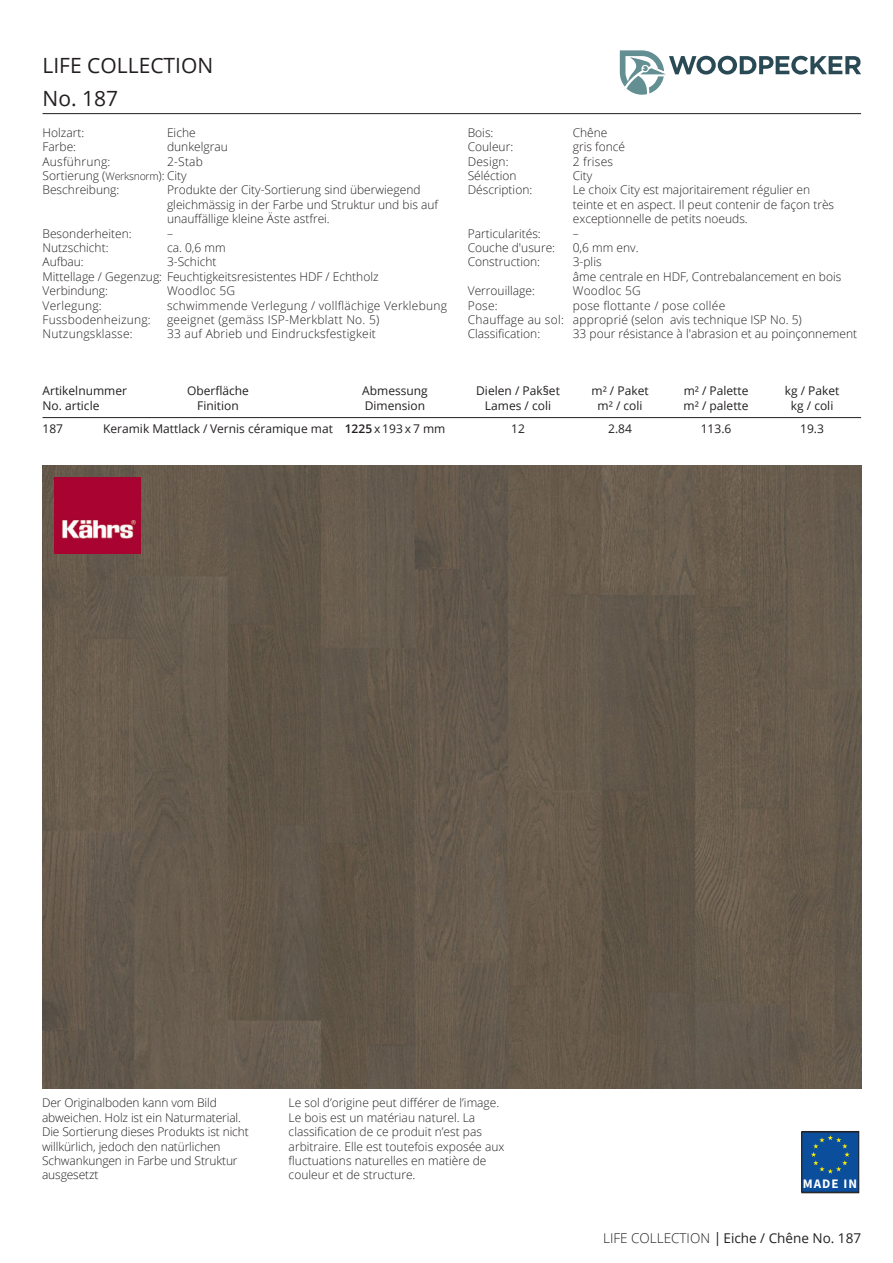
<style>
.page{position:relative;width:893px;height:1263px;background:#fff}
.page>*{position:absolute;margin:0;border:0;box-sizing:border-box;transform-origin:0 0}
.t1{font:21px "Open Sans";color:#231f20}
.t2{font:13.5px "Open Sans";color:#231f20}
.t3{font:700 13.05px "Source Sans Pro";letter-spacing:.08em;color:#fff}
.t4{font:300 12px/14.4px "Open Sans";color:#231f20}
.t5{font:300 12px "Open Sans";letter-spacing:.02em;color:#231f20}
.t6{font:12px "Open Sans";color:#231f20}
.s1{font-size:10.5px}
.s2{font-weight:600}
.s3{font-weight:300}
.s4{font-weight:300;font-size:19.5px}
</style>
<div class="page">
<hr style="left:43px;top:113px;width:818px;height:1px;background:#231f20">
<hr style="left:43px;top:417px;width:818px;height:1px;background:#231f20">
<img style="left:43px;top:466px;width:818px;height:623px">
<svg style="left:803px;top:1133px;width:54px;height:58px;background:#125396"></svg>
<div style="left:801px;top:1131px;width:58px;height:62px;border:1px solid #231f20"></div>
<svg style="left:620px;top:50px;width:241px;height:45px"></svg>
<img style="left:54px;top:477px;width:86px;height:76px">
<p class="t1" style="left:43px;top:51px;width:172px">LIFE COLLECTION</p>
<p class="t1" style="left:43px;top:84px;width:77px">No. 187</p>
<p class="t4" style="left:43px;top:125px;width:43px">Holzart:</p>
<p class="t4" style="left:167px;top:125px;width:30px">Eiche</p>
<p class="t4" style="left:43px;top:139px;width:35px">Farbe:</p>
<p class="t4" style="left:167px;top:139px;width:62px">dunkelgrau</p>
<p class="t5" style="left:43px;top:153px;width:69px">Ausführung:</p>
<p class="t4" style="left:167px;top:154px;width:37px">2-Stab</p>
<p class="t4" style="left:43px;top:168px;width:146px">Sortierung (<span class="s1">Werksnorm</span>): City</p>
<p class="t4" style="left:43px;top:182px;width:78px">Beschreibung:</p>
<p class="t4" style="left:167px;top:182px;width:255px">Produkte der City-Sortierung sind überwiegend</p>
<p class="t4" style="left:167px;top:197px;width:273px">gleichmässig in der Farbe und Struktur und bis auf unauffällige kleine Äste astfrei.</p>
<p class="t4" style="left:43px;top:226px;width:91px">Besonderheiten:</p>
<p class="t4" style="left:167px;top:226px;width:7px">–</p>
<p class="t4" style="left:43px;top:240px;width:68px">Nutzschicht:</p>
<p class="t4" style="left:167px;top:240px;width:60px">ca. 0,6 mm</p>
<p class="t4" style="left:43px;top:254px;width:43px">Aufbau:</p>
<p class="t4" style="left:167px;top:254px;width:51px">3-Schicht</p>
<p class="t4" style="left:43px;top:269px;width:338px">Mittellage / Gegenzug: Feuchtigkeitsresistentes HDF / Echtholz</p>
<p class="t4" style="left:43px;top:283px;width:67px">Verbindung:</p>
<p class="t5" style="left:167px;top:283px;width:70px">Woodloc 5G</p>
<p class="t5" style="left:43px;top:297px;width:61px">Verlegung:</p>
<p class="t5" style="left:167px;top:297px;width:282px">schwimmende Verlegung / vollflächige Verklebung</p>
<p class="t5" style="left:43px;top:311px;width:110px">Fussbodenheizung:</p>
<p class="t5" style="left:167px;top:311px;width:214px">geeignet (gemäss ISP-Merkblatt No. 5)</p>
<p class="t5" style="left:43px;top:326px;width:92px">Nutzungsklasse:</p>
<p class="t5" style="left:167px;top:326px;width:210px">33 auf Abrieb und Eindrucksfestigkeit</p>
<p class="t4" style="left:468px;top:125px;width:27px">Bois:</p>
<p class="t4" style="left:573px;top:125px;width:36px">Chêne</p>
<p class="t4" style="left:468px;top:139px;width:47px">Couleur:</p>
<p class="t4" style="left:573px;top:139px;width:54px">gris foncé</p>
<p class="t4" style="left:468px;top:154px;width:43px">Design:</p>
<p class="t4" style="left:573px;top:154px;width:42px">2 frises</p>
<p class="t4" style="left:468px;top:168px;width:50px">Séléction</p>
<p class="t4" style="left:573px;top:168px;width:21px">City</p>
<p class="t4" style="left:468px;top:182px;width:66px">Déscription:</p>
<p class="t4" style="left:573px;top:182px;width:239px">Le choix City est majoritairement régulier en</p>
<p class="t4" style="left:573px;top:197px;width:263px">teinte et en aspect. Il peut contenir de façon très exceptionnelle de petits noeuds.</p>
<p class="t4" style="left:468px;top:226px;width:75px">Particularités:</p>
<p class="t4" style="left:573px;top:226px;width:7px">–</p>
<p class="t4" style="left:468px;top:240px;width:89px">Couche d'usure:</p>
<p class="t4" style="left:573px;top:240px;width:67px">0,6 mm env.</p>
<p class="t4" style="left:468px;top:254px;width:74px">Construction:</p>
<p class="t4" style="left:573px;top:254px;width:30px">3-plis</p>
<p class="t4" style="left:573px;top:269px;width:270px">âme centrale en HDF, Contrebalancement en bois</p>
<p class="t4" style="left:468px;top:283px;width:69px">Verrouillage:</p>
<p class="t5" style="left:573px;top:283px;width:70px">Woodloc 5G</p>
<p class="t4" style="left:468px;top:298px;width:32px">Pose:</p>
<p class="t5" style="left:573px;top:297px;width:154px">pose flottante / pose collée</p>
<p class="t5" style="left:468px;top:311px;width:336px">Chauffage au sol: approprié (selon avis technique ISP No. 5)</p>
<p class="t4" style="left:468px;top:326px;width:74px">Classification:</p>
<p class="t4" style="left:573px;top:326px;width:286px">33 pour résistance à l'abrasion et au poinçonnement</p>
<p class="t6" style="left:43px;top:382px;width:86px">Artikelnummer</p>
<p class="t6" style="left:187px;top:382px;width:63px">Oberfläche</p>
<p class="t6" style="left:362px;top:382px;width:67px">Abmessung</p>
<p class="t6" style="left:476px;top:382px;width:85px">Dielen / Pak§et</p>
<p class="t6" style="left:591px;top:382px;width:59px">m² / Paket</p>
<p class="t6" style="left:684px;top:382px;width:66px">m² / Palette</p>
<p class="t6" style="left:785px;top:382px;width:56px">kg / Paket</p>
<p class="t6" style="left:43px;top:397px;width:58px">No. article</p>
<p class="t6" style="left:197px;top:397px;width:43px">Finition</p>
<p class="t6" style="left:365px;top:397px;width:62px">Dimension</p>
<p class="t6" style="left:485px;top:397px;width:68px">Lames / coli</p>
<p class="t6" style="left:598px;top:397px;width:46px">m² / coli</p>
<p class="t6" style="left:684px;top:397px;width:66px">m² / palette</p>
<p class="t6" style="left:791px;top:397px;width:44px">kg / coli</p>
<p class="t6" style="left:43px;top:420px;width:22px">187</p>
<p class="t6" style="left:103px;top:420px;width:344px">Keramik Mattlack / Vernis céramique mat <span class="s2">1225</span> x 193 x 7 mm</p>
<p class="t6" style="left:511px;top:420px;width:15px">12</p>
<p class="t6" style="left:608px;top:420px;width:25px">2.84</p>
<p class="t6" style="left:701px;top:420px;width:32px">113.6</p>
<p class="t6" style="left:800px;top:420px;width:25px">19.3</p>
<p class="t4" style="left:42px;top:1095px;width:176px">Der Originalboden kann vom Bild</p>
<p class="t4" style="left:42px;top:1110px;width:201px">abweichen. Holz ist ein Naturmaterial.</p>
<p class="t4" style="left:42px;top:1124px;width:208px">Die Sortierung dieses Produkts ist nicht willkürlich, jedoch den natürlichen<br>Schwankungen in Farbe und Struktur ausgesetzt</p>
<p class="t4" style="left:289px;top:1095px;width:217px">Le sol d’origine peut différer de l’image.<br>Le bois est un matériau naturel. La classification de ce produit n’est pas arbitraire. Elle est toutefois exposée aux fluctuations naturelles en matière de couleur et de structure.</p>
<p class="t3" style="left:803px;top:1175px;width:56px">MADE IN</p>
<p class="t2" style="left:603px;top:1229px;width:260px"><span class="s3">LIFE COLLECTION</span> <span class="s4">I</span> Eiche / Chêne No. 187</p>
</div>
